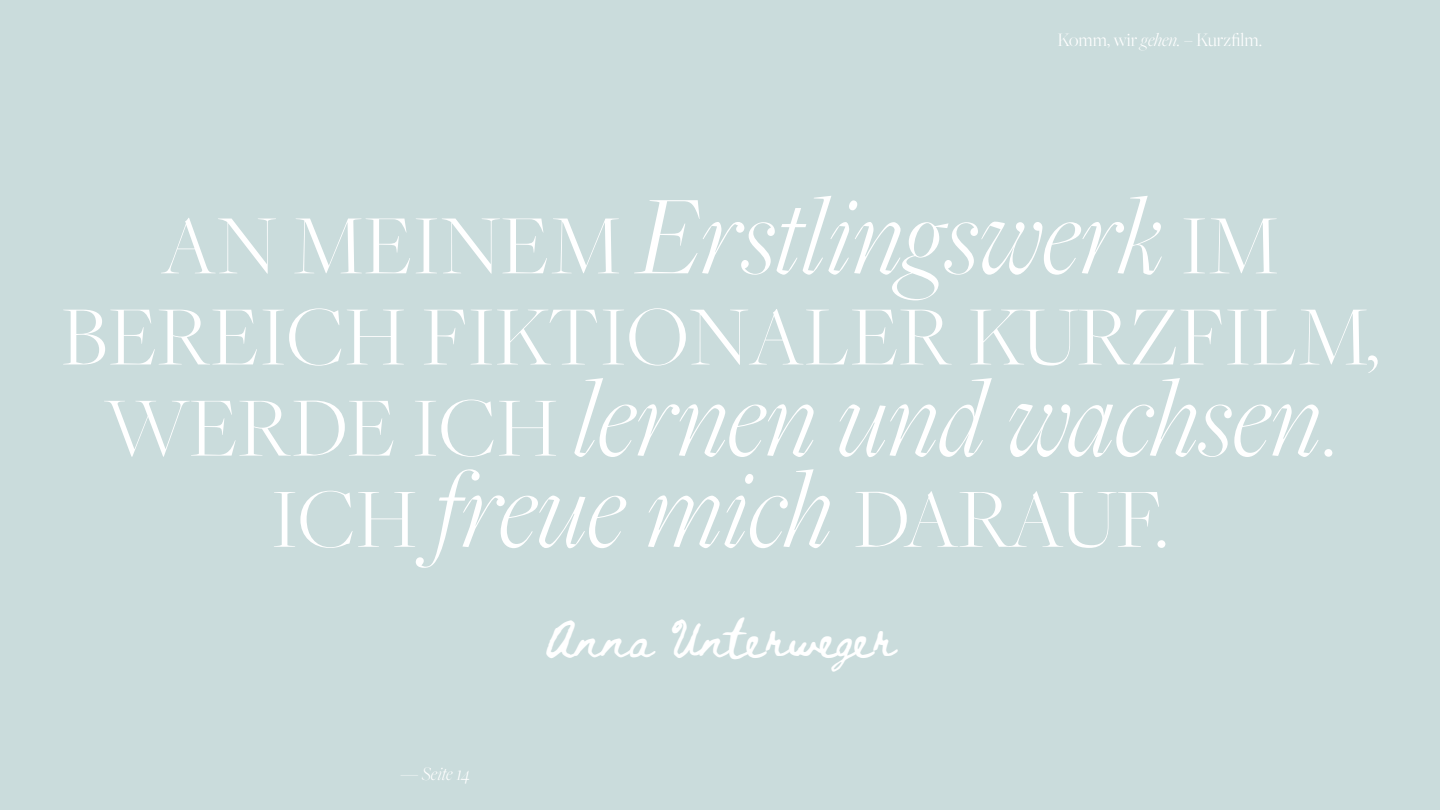
<style>
.page{position:relative;width:1440px;height:810px;background:#cadcdc}
.page>*{position:absolute;margin:0;border:0;box-sizing:border-box;transform-origin:0 0}
.t1{font:italic 300 117px "Freight Big Pro";color:#fff}
.t2{font:300 87.68px "Freight Big Pro";color:#fff}
.t3{font:37.5px "Beth Ellen 2";color:#fff}
.t4{font:300 19.8px "Freight Big Pro";color:#fff}
.t5{font:italic 300 19.8px "Freight Big Pro";color:#fff}
.s1{font-style:italic}
.s2{font-style:normal;font-size:87.68px}
.s3{font-style:italic;font-size:117px}
</style>
<div class="page">
<p class="t4" style="left:1058px;top:27px;width:206px">Komm, wir <span class="s1">gehen. –</span> Kurzfilm.</p>
<p class="t1" style="left:161px;top:159px;width:1119px"><span class="s2">AN MEINEM</span> Erstlingswerk <span class="s2">IM</span></p>
<p class="t2" style="left:61px;top:280px;width:1320px">BEREICH FIKTIONALER KURZFILM,</p>
<p class="t1" style="left:104px;top:342px;width:1233px"><span class="s2">WERDE ICH</span> lernen und wachsen<span class="s2">.</span></p>
<p class="t2" style="left:271px;top:462px;width:899px">ICH <span class="s3">freue mich</span> DARAUF.</p>
<p class="t5" style="left:401px;top:761px;width:71px">— Seite 14</p>
<p class="t3" style="left:545px;top:621px;width:352px">Anna Unterweger</p>
</div>
